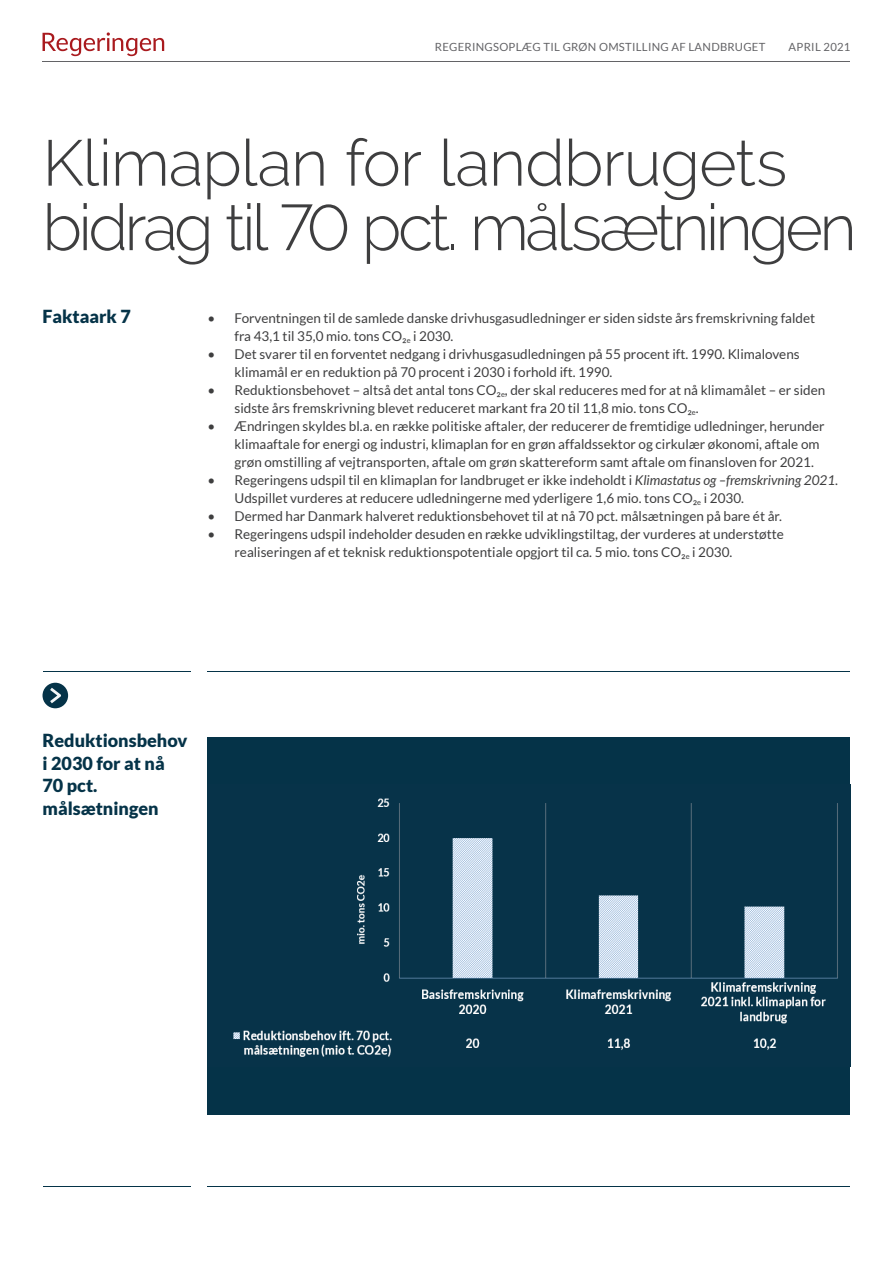
<style>
.page{position:relative;width:893px;height:1263px;background:#fff}
.page>*{position:absolute;margin:0;border:0;box-sizing:border-box;transform-origin:0 0}
.t1{font:300 64.5px/64.5px "Raleway";letter-spacing:-.04em;color:#3e3e3f}
.t2{font:900 18px/22.5px "Lato";color:#053348}
.t3{font:13.5px/18px "Lato";color:#3e3e3f}
.t4{font:11.25px "Lato";letter-spacing:.025em;color:#636366}
.s1{font-style:italic}
</style>
<div class="page">
<svg style="left:43px;top:32px;width:121px;height:24px"></svg>
<div style="left:207px;top:737px;width:643px;height:378px;background:#053348"></div>
<hr style="left:43px;top:671px;width:147px;height:1px;background:#053348">
<hr style="left:207px;top:671px;width:643px;height:1px;background:#053348">
<hr style="left:43px;top:1186px;width:147px;height:1px;background:#053348">
<hr style="left:207px;top:1186px;width:643px;height:1px;background:#053348">
<div style="left:43px;top:683px;width:25px;height:25px;background:#053348;border-radius:50%"></div>
<svg style="left:50px;top:688px;width:11px;height:15px"></svg>
<img style="left:233px;top:798px;width:605px;height:259px">
<hr style="left:43px;top:61px;width:807px;height:1px;background:#636366">
<p class="t4" style="left:435px;top:41px;width:332px">REGERINGSOPLÆG TIL GRØN OMSTILLING AF LANDBRUGET</p>
<p class="t4" style="left:789px;top:41px;width:63px">APRIL 2021</p>
<h1 class="t1" style="left:43px;top:130px;width:816px">Klimaplan for landbrugets bidrag til 70 pct. målsætningen</h1>
<h2 class="t2" style="left:43px;top:305px;width:90px">Faktaark 7</h2>
<p class="t3" style="left:234px;top:309px;width:582px;text-indent:-27px">• Forventningen til de samlede danske drivhusgasudledninger er siden sidste års fremskrivning faldet fra 43,1 til 35,0 mio. tons CO²<sub>e</sub> i 2030.</p>
<p class="t3" style="left:234px;top:345px;width:567px;text-indent:-27px">• Det svarer til en forventet nedgang i drivhusgasudledningen på 55 procent ift. 1990. Klimalovens klimamål er en reduktion på 70 procent i 2030 i forhold ift. 1990.</p>
<p class="t3" style="left:234px;top:381px;width:592px;text-indent:-27px">• Reduktionsbehovet – altså det antal tons CO²<sub>e</sub>, der skal reduceres med for at nå klimamålet – er siden sidste års fremskrivning blevet reduceret markant fra 20 til 11,8 mio. tons CO</p>
<p class="t3" style="left:687px;top:403px;width:13px">²<sup>e</sup>.</p>
<p class="t3" style="left:234px;top:417px;width:592px;text-indent:-27px">• Ændringen skyldes bl.a. en række politiske aftaler, der reducerer de fremtidige udledninger, herunder klimaaftale for energi og industri, klimaplan for en grøn affaldssektor og cirkulær økonomi, aftale om grøn omstilling af vejtransporten, aftale om grøn skattereform samt aftale om finansloven for 2021.</p>
<p class="t3" style="left:234px;top:471px;width:605px;text-indent:-27px">• Regeringens udspil til en klimaplan for landbruget er ikke indeholdt i <span class="s1">Klimastatus og –fremskrivning 2021</span>.<br>Udspillet vurderes at reducere udledningerne med yderligere 1,6 mio. tons CO²<sub>e</sub> i 2030.</p>
<p class="t3" style="left:207px;top:507px;width:576px">• Dermed har Danmark halveret reduktionsbehovet til at nå 70 pct. målsætningen på bare ét år.</p>
<p class="t3" style="left:234px;top:525px;width:551px;text-indent:-27px">• Regeringens udspil indeholder desuden en række udviklingstiltag, der vurderes at understøtte realiseringen af et teknisk reduktionspotentiale opgjort til ca. 5 mio. tons CO²<sub>e</sub> i 2030.</p>
<h2 class="t2" style="left:43px;top:729px;width:146px">Reduktionsbehov i 2030 for at nå<br>70 pct. målsætningen</h2>
</div>
